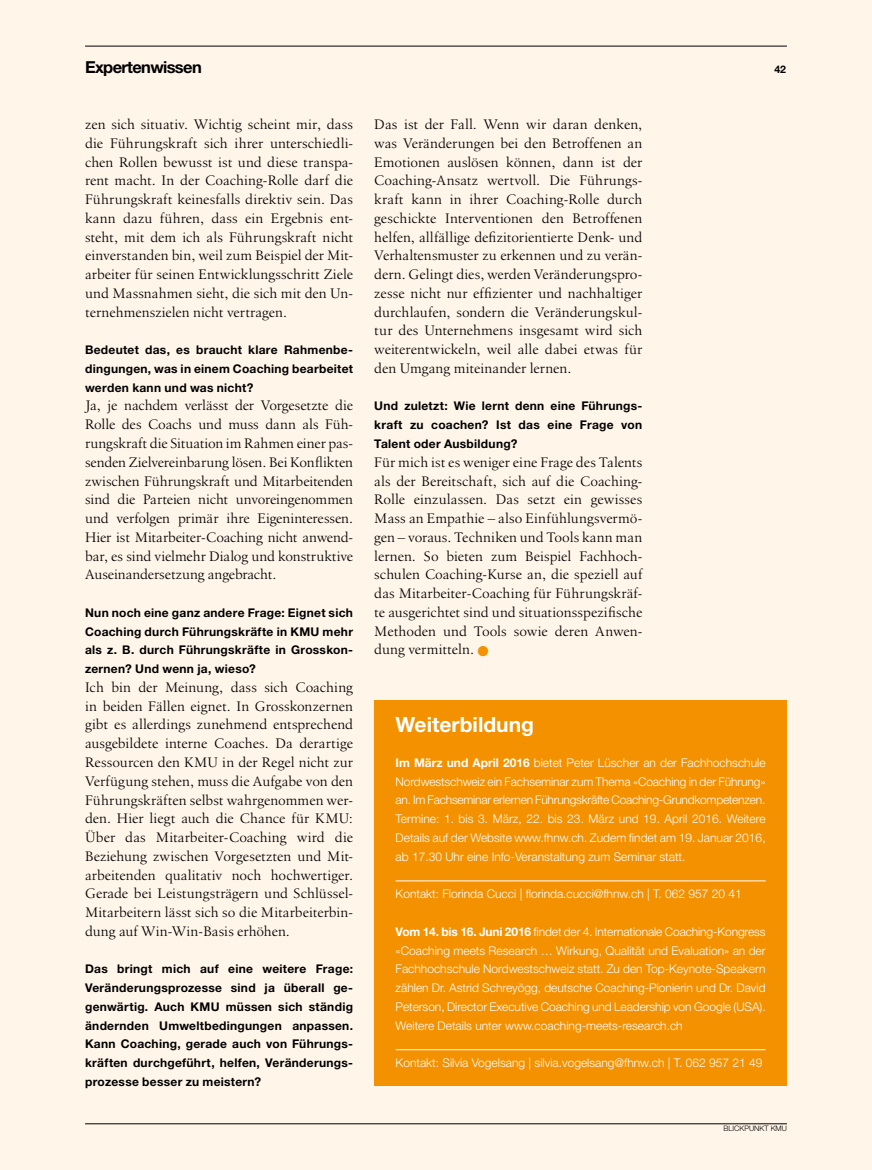
<style>
.page{position:relative;width:872px;height:1170px;background:#fff}
.page>*{position:absolute;margin:0;border:0;box-sizing:border-box;transform-origin:0 0}
.t1{font:700 21px "Helvetica Neue LT Std";color:#fff}
.t2{font:700 16.5px "Helvetica Neue LT Std";color:#000}
.t3{font:14.25px/18.8px "Birka";letter-spacing:.005em;color:#000;text-align:justify}
.t4{font:300 12px/18.8px "Helvetica Neue LT Std";color:#fff;text-align:justify}
.t5{font:700 12px/18.8px "Helvetica Neue LT Std";letter-spacing:.025em;color:#000;text-align:justify}
.t6{font:700 10.5px "Helvetica Neue LT Std";color:#000}
.t7{font:300 7.5px "Helvetica Neue LT Std";color:#000}
.s1{color:#f39100}
.s2{font-weight:700}
</style>
<div class="page">
<div style="left:0;top:0;width:872px;height:1169px;background:#fff5e9"></div>
<hr style="left:85px;top:46px;width:702px;height:1px;background:#000">
<hr style="left:85px;top:1123px;width:702px;height:1px;background:#000">
<div style="left:374px;top:700px;width:413px;height:385px;background:#f39100"></div>
<hr style="left:395px;top:880px;width:370px;height:1px;background:#fff">
<hr style="left:395px;top:1049px;width:370px;height:1px;background:#fff">
<p class="t2" style="left:85px;top:57px;width:118px">Expertenwissen</p>
<p class="t6" style="left:774px;top:63px;width:13px">42</p>
<p class="t3" style="left:85px;top:115px;width:269px">zen sich situativ. Wichtig scheint mir, dass die Führungskraft sich ihrer unterschiedli&shy;chen Rollen bewusst ist und diese transpa&shy;rent macht. In der Coaching-Rolle darf die Führungskraft keinesfalls direktiv sein. Das kann dazu führen, dass ein Ergebnis ent&shy;steht, mit dem ich als Führungskraft nicht einverstanden bin, weil zum Beispiel der Mit&shy;arbeiter für seinen Entwicklungsschritt Ziele und Massnahmen sieht, die sich mit den Un&shy;ternehmenszielen nicht vertragen.</p>
<p class="t5" style="left:85px;top:340px;width:269px">Bedeutet das, es braucht klare Rahmenbe&shy;dingungen, was in einem Coaching bearbeitet werden kann und was nicht?</p>
<p class="t3" style="left:85px;top:396px;width:269px">Ja, je nachdem verlässt der Vorgesetzte die Rolle des Coachs und muss dann als Füh&shy;rungskraft die Situation im Rahmen einer pas&shy;senden Zielvereinbarung lösen. Bei Konflikten zwischen Führungskraft und Mitarbeitenden sind die Parteien nicht unvoreingenommen und verfolgen primär ihre Eigeninteressen.<br>Hier ist Mitarbeiter-Coaching nicht anwend&shy;bar, es sind vielmehr Dialog und konstruktive Auseinandersetzung angebracht.</p>
<p class="t5" style="left:85px;top:603px;width:269px">Nun noch eine ganz andere Frage: Eignet sich<br>Coaching durch Führungskräfte in KMU</p>
<p class="t5" style="left:85px;top:621px;width:269px;text-indent:237px">mehr als z. B. durch Führungskräfte in Grosskon&shy;zernen? Und wenn ja, wieso?</p>
<p class="t3" style="left:85px;top:677px;width:269px">Ich bin der Meinung, dass sich Coaching in beiden Fällen eignet. In Grosskonzernen gibt es allerdings zunehmend entsprechend ausgebildete interne Coaches. Da derartige Ressourcen den KMU in der Regel nicht zur Verfügung stehen, muss die Aufgabe von den Führungskräften selbst wahrgenommen wer&shy;den. Hier liegt auch die Chance für KMU: über das Mitarbeiter-Coaching wird die Beziehung zwischen Vorgesetzten und Mit&shy;arbeitenden qualitativ noch hochwertiger.<br>Gerade bei Leistungsträgern und Schlüssel-Mitarbeitern lässt sich so die Mitarbeiterbin&shy;dung auf Win-Win-Basis erhöhen.</p>
<p class="t5" style="left:85px;top:959px;width:269px">Das bringt mich auf eine weitere Frage:<br>Veränderungsprozesse sind ja überall ge&shy;genwärtig. Auch KMU</p>
<p class="t5" style="left:85px;top:996px;width:269px;text-indent:141px">müssen sich ständig ändernden Umweltbedingungen anpassen.<br>Kann Coaching, gerade auch von Führungs&shy;kräften durchgeführt, helfen, Veränderungs&shy;prozesse besser zu meistern?</p>
<p class="t3" style="left:374px;top:115px;width:269px">Das ist der Fall. Wenn wir daran denken, was Veränderungen bei den Betroffenen an Emotionen auslösen können, dann ist der Coaching-Ansatz wertvoll. Die Führungs&shy;kraft kann in ihrer Coaching-Rolle durch geschickte Interventionen den Betroffenen helfen, allfällige defizitorientierte Denk- und Verhaltensmuster zu erkennen und zu verän&shy;dern. Gelingt dies, werden Veränderungspro&shy;zesse nicht nur effizienter und nachhaltiger durchlaufen, sondern die Veränderungskul&shy;tur des Unternehmens insgesamt wird sich weiterentwickeln, weil alle dabei etwas für den Umgang miteinander lernen.</p>
<p class="t5" style="left:374px;top:396px;width:269px">Und zuletzt: Wie lernt denn eine Führungs&shy;kraft zu coachen? Ist das eine Frage von Talent oder Ausbildung?</p>
<p class="t3" style="left:374px;top:452px;width:269px">Für mich ist es weniger eine Frage des Talents als der Bereitschaft, sich auf die Coaching-Rolle einzulassen. Das setzt ein gewisses Mass an Empathie – also Einfühlungsvermö&shy;gen – voraus. Techniken und Tools kann man lernen. So bieten zum Beispiel Fachhoch&shy;schulen Coaching-Kurse an, die speziell auf das Mitarbeiter-Coaching für Führungskräf&shy;te ausgerichtet sind und situationsspezifische Methoden und Tools sowie deren Anwen&shy;dung vermitteln. <span class="s1">●</span></p>
<h1 class="t1" style="left:395px;top:711px;width:140px">Weiterbildung</h1>
<p class="t4" style="left:395px;top:753px;width:371px"><span class="s2">Im März und April 2016</span> bietet Peter Lüscher an der Fachhochschule Nordwestschweiz ein Fachseminar zum Thema «Coaching in der Führung» an. Im Fachseminar erlernen Führungskräfte Coaching-Grundkompetenzen.<br>Termine: 1. bis 3. März, 22. bis 23. März und 19. April 2016. Weitere Details auf der Website www.fhnw.ch. Zudem findet am 19. Januar 2016, ab 17.30 Uhr eine Info-Veranstaltung zum Seminar statt.</p>
<p class="t4" style="left:395px;top:884px;width:348px">Kontakt: Florinda Cucci | florinda.cucci@fhnw.ch | T. 062 957 20 41</p>
<p class="t4" style="left:395px;top:921px;width:371px"><span class="s2">Vom 14. bis 16. Juni 2016</span> findet der 4. Internationale Coaching-Kongress «Coaching meets Research … Wirkung, Qualität und Evaluation» an der Fachhochschule Nordwestschweiz statt. Zu den Top-Keynote-Speakern zählen Dr. Astrid Schreyögg, deutsche Coaching-Pionierin und Dr. David Peterson, Director Executive Coaching und Leadership von Google (USA).<br>Weitere Details unter www.coaching-meets-research.ch</p>
<p class="t4" style="left:395px;top:1053px;width:368px">Kontakt: Silvia Vogelsang | silvia.vogelsang@fhnw.ch | T. 062 957 21 49</p>
<p class="t7" style="left:723px;top:1123px;width:65px">BLICKPUNKT KMU</p>
</div>
